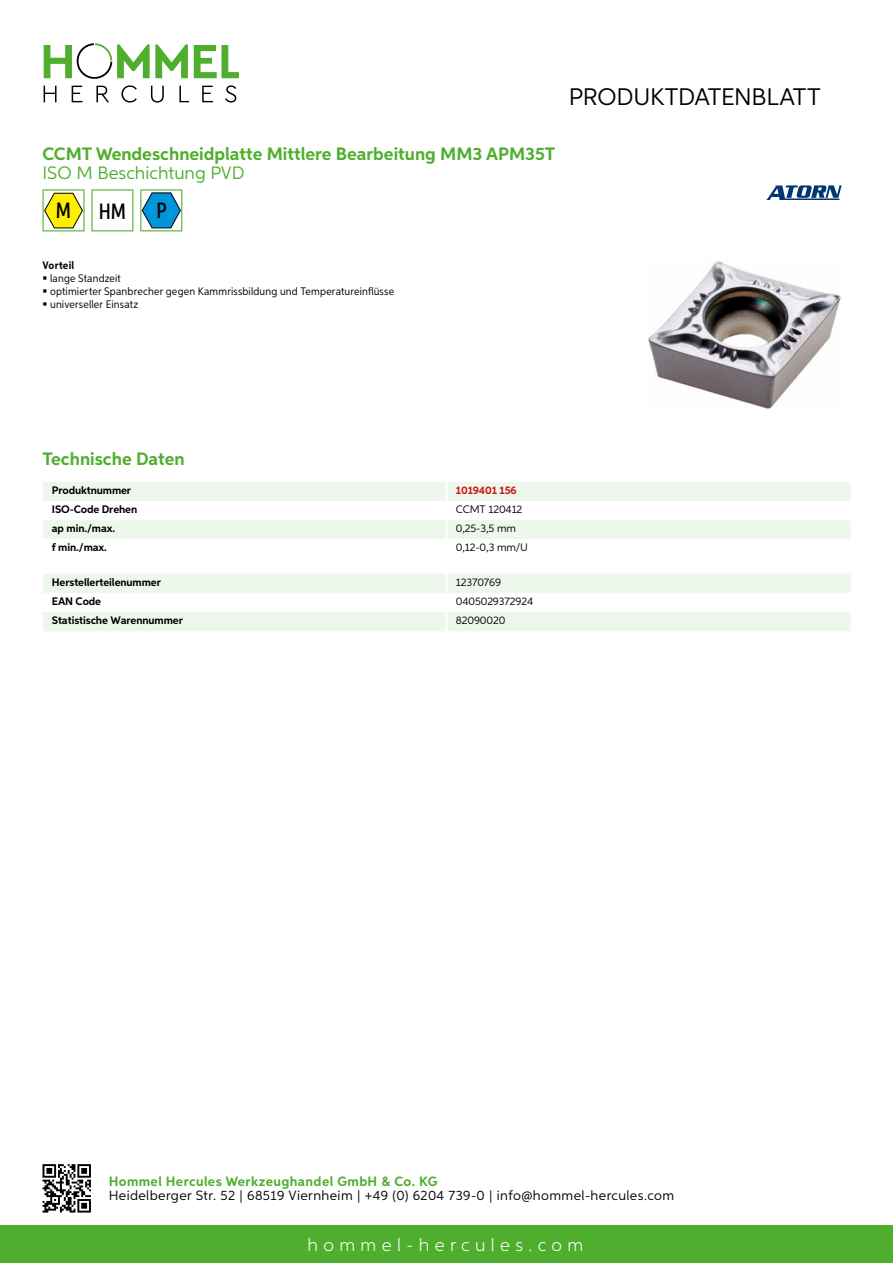
<style>
.page{position:relative;width:893px;height:1263px;background:#fff}
.page>*{position:absolute;margin:0;border:0;box-sizing:border-box;transform-origin:0 0}
.t1{font:24px "Aspira";letter-spacing:-.01em;color:#000}
.t2{font:500 22.2px "Aspira XX Nar";color:#000}
.t3{font:700 18px "Aspira";color:#50ae2f}
.t4{font:300 18px "Aspira";letter-spacing:.3em;color:#fff}
.t5{font:18px "Aspira";color:#50ae2f}
.t6{font:13.5px "Aspira";letter-spacing:.03em;color:#000}
.t7{font:700 13.5px "Aspira";letter-spacing:.03em;color:#50ae2f}
.t8{font:700 10.95px "Aspira";letter-spacing:-.01em;color:#000}
.t9{font:10.95px/12.8px "Aspira Nar";letter-spacing:.015em;color:#000}
.t10{font:10.95px "Aspira";letter-spacing:-.01em;color:#000}
.t11{font:700 10.95px "Aspira";letter-spacing:-.01em;color:#cd1013}
.t12{font:700 10.95px "Aspira Nar";letter-spacing:.015em;color:#000}
</style>
<div class="page">
<div style="left:0;top:1226px;width:893px;height:37px;background:#50ae2f"></div>
<svg style="left:43px;top:1164px;width:48px;height:48px"></svg>
<svg style="left:194px;top:45px;width:45px;height:33px"></svg>
<svg style="left:44px;top:43px;width:144px;height:36px"></svg>
<svg style="left:44px;top:86px;width:13px;height:16px"></svg>
<svg style="left:72px;top:86px;width:10px;height:16px"></svg>
<svg style="left:96px;top:86px;width:13px;height:16px"></svg>
<svg style="left:121px;top:85px;width:16px;height:18px"></svg>
<svg style="left:151px;top:86px;width:13px;height:17px"></svg>
<svg style="left:179px;top:86px;width:10px;height:16px"></svg>
<svg style="left:202px;top:86px;width:11px;height:16px"></svg>
<svg style="left:225px;top:85px;width:11px;height:18px"></svg>
<div style="left:43px;top:482px;width:807px;height:19px;background:#eef7eb"></div>
<div style="left:43px;top:520px;width:807px;height:19px;background:#eef7eb"></div>
<hr style="left:445px;top:482px;width:3px;height:19px;background:#fff">
<hr style="left:445px;top:520px;width:3px;height:19px;background:#fff">
<svg style="left:43px;top:574px;width:807px;height:57px"></svg>
<hr style="left:445px;top:612px;width:3px;height:19px;background:#fff">
<svg style="left:43px;top:189px;width:42px;height:42px"></svg>
<svg style="left:91px;top:189px;width:42px;height:42px"></svg>
<svg style="left:140px;top:189px;width:42px;height:42px"></svg>
<img style="left:648px;top:261px;width:193px;height:148px">
<svg style="left:766px;top:185px;width:76px;height:15px"></svg>
<h1 class="t1" style="left:569px;top:82px;width:253px">Produktdatenblatt</h1>
<h3 class="t3" style="left:43px;top:142px;width:514px">CCMT Wendeschneidplatte Mittlere Bearbeitung MM3 APM35T</h3>
<h3 class="t5" style="left:43px;top:162px;width:201px">ISO M Beschichtung PVD</h3>
<h2 class="t2" style="left:56px;top:197px;width:72px">M HM</h2>
<h2 class="t2" style="left:156px;top:197px;width:12px">P</h2>
<p class="t12" style="left:43px;top:259px;width:33px">Vorteil</p>
<p class="t9" style="left:50px;top:272px;width:345px">lange Standzeit<br>optimierter Spanbrecher gegen Kammrissbildung und Temperatureinflüsse universeller Einsatz</p>
<h3 class="t3" style="left:43px;top:448px;width:144px">Technische Daten</h3>
<p class="t8" style="left:52px;top:483px;width:81px">Produktnummer</p>
<p class="t11" style="left:456px;top:483px;width:62px">1019401 156</p>
<p class="t8" style="left:52px;top:502px;width:87px">ISO-Code Drehen</p>
<p class="t10" style="left:456px;top:502px;width:68px">CCMT 120412</p>
<p class="t8" style="left:52px;top:521px;width:65px">ap min./max.</p>
<p class="t10" style="left:456px;top:522px;width:62px">0,25-3,5 mm</p>
<p class="t8" style="left:52px;top:541px;width:57px">f min./max.</p>
<p class="t10" style="left:456px;top:541px;width:72px">0,12-0,3 mm/U</p>
<p class="t8" style="left:52px;top:575px;width:111px">Herstellerteilenummer</p>
<p class="t10" style="left:456px;top:575px;width:47px">12370769</p>
<p class="t8" style="left:52px;top:594px;width:51px">EAN Code</p>
<p class="t10" style="left:456px;top:594px;width:79px">0405029372924</p>
<p class="t8" style="left:52px;top:613px;width:132px">Statistische Warennummer</p>
<p class="t10" style="left:456px;top:613px;width:51px">82090020</p>
<p class="t7" style="left:109px;top:1172px;width:330px">Hommel Hercules Werkzeughandel GmbH &amp; Co. KG</p>
<p class="t6" style="left:109px;top:1187px;width:567px">Heidelberger Str. 52 | 68519 Viernheim | +49 (0) 6204 739-0 | info@hommel-hercules.com</p>
<h3 class="t4" style="left:307px;top:1234px;width:277px">hommel-hercules.com</h3>
</div>
